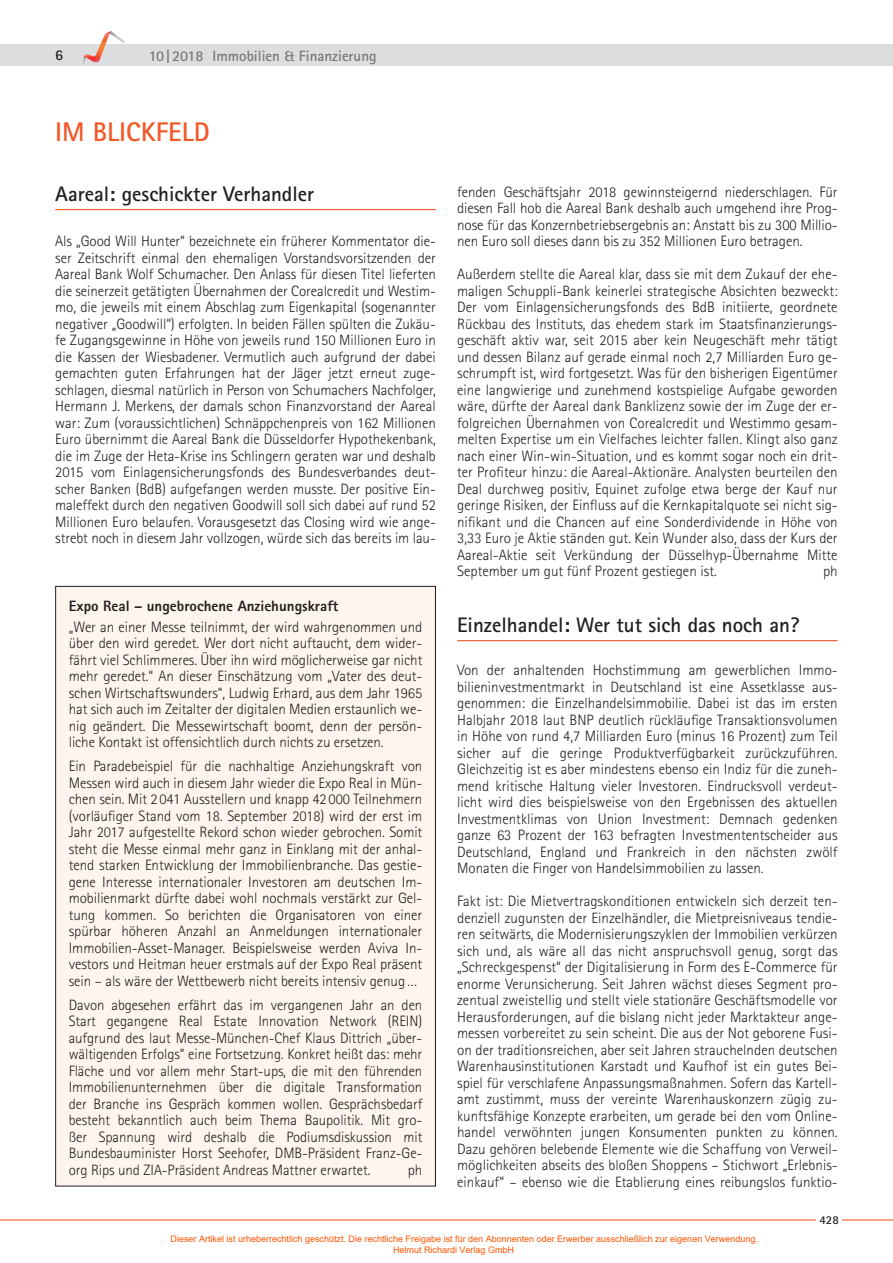
<style>
.page{position:relative;width:893px;height:1263px;background:#fff}
.page>*{position:absolute;margin:0;border:0;box-sizing:border-box;transform-origin:0 0}
.t1{font:700 27px "Rotis Sans Serif";color:#f15929}
.t2{font:700 21px "Rotis Sans Serif";color:#231f20}
.t3{font:300 15px/16.5px "Rotis Sans Serif";letter-spacing:-.005em;color:#231f20;text-align:justify}
.t4{font:800 15px "Rotis Sans Serif";color:#231f20}
.t5{font:700 15px "Rotis Sans Serif";color:#76787b}
.t6{font:700 15px "Rotis Sans Serif";color:#231f20}
.t7{font:700 12px "Rotis Sans Serif";color:#231f20}
.t8{font:9px/10.8px "Arial";color:#ff5400}
</style>
<div class="page">
<div style="left:0;top:45px;width:893px;height:21px;background:#dcdddf"></div>
<svg style="left:83px;top:31px;width:43px;height:33px"></svg>
<hr style="left:0;top:1219px;width:893px;height:1px;background:#f15929">
<div style="left:816px;top:1214px;width:26px;height:13px;background:#fff"></div>
<hr style="left:55px;top:209px;width:381px;height:1px;background:#f15929">
<hr style="left:457px;top:640px;width:381px;height:1px;background:#f15929">
<div style="left:56px;top:586px;width:379px;height:600px;background:#fef5ee"></div>
<p class="t6" style="left:55px;top:45px;width:10px">6</p>
<p class="t5" style="left:149px;top:46px;width:229px">10|2018 Immobilien &amp; Finanzierung</p>
<h1 class="t1" style="left:55px;top:115px;width:156px">IM BLICKFELD</h1>
<h2 class="t2" style="left:55px;top:180px;width:260px">Aareal: geschickter Verhandler</h2>
<p class="t3" style="left:55px;top:233px;width:382px">Als „Good Will Hunter“ bezeichnete ein früherer Kommentator die&shy;ser Zeitschrift einmal den ehemaligen Vorstandsvorsitzenden der Aareal Bank Wolf Schumacher. Den Anlass für diesen Titel lieferten die seinerzeit getätigten Übernahmen der Corealcredit und Westim&shy;mo, die jeweils mit einem Abschlag zum Eigenkapital (sogenannter negativer „Goodwill“) erfolgten. In beiden Fällen spülten die Zukäu&shy;fe Zugangsgewinne in Höhe von jeweils rund 150 Millionen Euro in die Kassen der Wiesbadener. Vermutlich auch aufgrund der dabei gemachten guten Erfahrungen hat der Jäger jetzt erneut zuge&shy;schlagen, diesmal natürlich in Person von Schumachers Nachfolger, Hermann J. Merkens, der damals schon Finanzvorstand der Aareal war: Zum (voraussichtlichen) Schnäppchenpreis von 162 Millionen Euro übernimmt die Aareal Bank die Düsseldorfer Hypothekenbank, die im Zuge der Heta-Krise ins Schlingern geraten war und deshalb 2015 vom Einlagensicherungsfonds des Bundesverbandes deut&shy;scher Banken (BdB) aufgefangen werden musste. Der positive Ein&shy;maleffekt durch den negativen Goodwill soll sich dabei auf rund 52<br>Millionen Euro belaufen. Vorausgesetzt das Closing wird wie ange&shy;strebt noch in diesem Jahr vollzogen, würde sich das bereits im lau-</p>
<p class="t4" style="left:69px;top:597px;width:271px">Expo Real – ungebrochene Anziehungskraft</p>
<p class="t3" style="left:69px;top:619px;width:355px">„Wer an einer Messe teilnimmt, der wird wahrgenommen und über den wird geredet. Wer dort nicht auftaucht, dem wider&shy;fährt viel Schlimmeres. Über ihn wird möglicherweise gar nicht mehr geredet.“ An dieser Einschätzung vom „Vater des deut&shy;schen Wirtschaftswunders“, Ludwig Erhard, aus dem Jahr 1965 hat sich auch im Zeitalter der digitalen Medien erstaunlich we&shy;nig geändert. Die Messewirtschaft boomt, denn der persön&shy;liche Kontakt ist offensichtlich durch nichts zu ersetzen.</p>
<p class="t3" style="left:69px;top:758px;width:355px">Ein Paradebeispiel für die nachhaltige Anziehungskraft von Messen wird auch in diesem Jahr wieder die Expo Real in Mün&shy;chen sein. Mit 2041 Ausstellern und knapp 42000 Teilnehmern (vorläufiger Stand vom 18. September 2018) wird der erst im Jahr 2017 aufgestellte Rekord schon wieder gebrochen. Somit steht die Messe einmal mehr ganz in Einklang mit der anhal&shy;tend starken Entwicklung der Immobilienbranche. Das gestie&shy;gene Interesse internationaler Investoren am deutschen Im&shy;mobilienmarkt dürfte dabei wohl nochmals verstärkt zur Gel&shy;tung kommen. So berichten die Organisatoren von einer spürbar höheren Anzahl an Anmeldungen internationaler Immobilien-Asset-Manager. Beispielsweise werden Aviva In&shy;vestors und Heitman heuer erstmals auf der Expo Real präsent sein – als wäre der Wettbewerb nicht bereits intensiv genug…</p>
<p class="t3" style="left:69px;top:996px;width:355px">Davon abgesehen erfährt das im vergangenen Jahr an den Start gegangene Real Estate Innovation Network (REIN) aufgrund des laut Messe-München-Chef Klaus Dittrich „über&shy;wältigenden Erfolgs“ eine Fortsetzung. Konkret heißt das: mehr Fläche und vor allem mehr Start-ups, die mit den führenden Immobilienunternehmen über die digitale Transformation der Branche ins Gespräch kommen wollen. Gesprächsbedarf besteht bekanntlich auch beim Thema Baupolitik. Mit gro&shy;ßer Spannung wird deshalb die Podiumsdiskussion mit Bundesbauminister Horst Seehofer, DMB-Präsident Franz-Ge&shy;org Rips und ZIA-Präsident Andreas Mattner erwartet.</p>
<p class="t3" style="left:408px;top:1161px;width:16px">ph</p>
<p class="t3" style="left:457px;top:183px;width:382px">fenden Geschäftsjahr 2018 gewinnsteigernd niederschlagen. Für diesen Fall hob die Aareal Bank deshalb auch umgehend ihre Prog&shy;nose für das Konzernbetriebsergebnis an: Anstatt bis zu 300 Millio&shy;nen Euro soll dieses dann bis zu 352 Millionen Euro betragen.</p>
<p class="t3" style="left:457px;top:266px;width:382px">Außerdem stellte die Aareal klar, dass sie mit dem Zukauf der ehe&shy;maligen Schuppli-Bank keinerlei strategische Absichten bezweckt:<br>Der vom Einlagensicherungsfonds des BdB initiierte, geordnete Rückbau des Instituts, das ehedem stark im Staatsfinanzierungs&shy;geschäft aktiv war, seit 2015 aber kein Neugeschäft mehr tätigt und dessen Bilanz auf gerade einmal noch 2,7 Milliarden Euro ge&shy;schrumpft ist, wird fortgesetzt. Was für den bisherigen Eigentümer eine langwierige und zunehmend kostspielige Aufgabe geworden wäre, dürfte der Aareal dank Banklizenz sowie der im Zuge der er&shy;folgreichen Übernahmen von Corealcredit und Westimmo gesam&shy;melten Expertise um ein Vielfaches leichter fallen. Klingt also ganz nach einer Win-win-Situation, und es kommt sogar noch ein drit&shy;ter Profiteur hinzu: die Aareal-Aktionäre. Analysten beurteilen den Deal durchweg positiv, Equinet zufolge etwa berge der Kauf nur geringe Risiken, der Einfluss auf die Kernkapitalquote sei nicht sig&shy;nifikant und die Chancen auf eine Sonderdividende in Höhe von 3,33 Euro je Aktie ständen gut. Kein Wunder also, dass der Kurs der Aareal-Aktie seit Verkündung der Düsselhyp-Übernahme Mitte September um gut fünf Prozent gestiegen ist.</p>
<p class="t3" style="left:823px;top:563px;width:16px">ph</p>
<h2 class="t2" style="left:457px;top:611px;width:344px">Einzelhandel: Wer tut sich das noch an?</h2>
<p class="t3" style="left:457px;top:662px;width:382px">Von der anhaltenden Hochstimmung am gewerblichen Immo&shy;bilieninvestmentmarkt in Deutschland ist eine Assetklasse aus&shy;genommen: die Einzelhandelsimmobilie. Dabei ist das im ersten Halbjahr 2018 laut BNP deutlich rückläufige Transaktionsvolumen in Höhe von rund 4,7 Milliarden Euro (minus 16 Prozent) zum Teil sicher auf die geringe Produktverfügbarkeit zurückzuführen.<br>Gleichzeitig ist es aber mindestens ebenso ein Indiz für die zuneh&shy;mend kritische Haltung vieler Investoren. Eindrucksvoll verdeut&shy;licht wird dies beispielsweise von den Ergebnissen des aktuellen Investmentklimas von Union Investment: Demnach gedenken ganze 63 Prozent der 163 befragten Investmententscheider aus Deutschland, England und Frankreich in den nächsten zwölf Monaten die Finger von Handelsimmobilien zu lassen.</p>
<p class="t3" style="left:457px;top:893px;width:382px">Fakt ist: Die Mietvertragskonditionen entwickeln sich derzeit ten&shy;denziell zugunsten der Einzelhändler, die Mietpreisniveaus tendie&shy;ren seitwärts, die Modernisierungszyklen der Immobilien verkürzen sich und, als wäre all das nicht anspruchsvoll genug, sorgt das „Schreckgespenst“ der Digitalisierung in Form des E-Commerce für enorme Verunsicherung. Seit Jahren wächst dieses Segment pro&shy;zentual zweistellig und stellt viele stationäre Geschäftsmodelle vor Herausforderungen, auf die bislang nicht jeder Marktakteur ange&shy;messen vorbereitet zu sein scheint. Die aus der Not geborene Fusi&shy;on der traditionsreichen, aber seit Jahren strauchelnden deutschen Warenhausinstitutionen Karstadt und Kaufhof ist ein gutes Bei&shy;spiel für verschlafene Anpassungsmaßnahmen. Sofern das Kartell&shy;amt zustimmt, muss der vereinte Warenhauskonzern zügig zu&shy;kunftsfähige Konzepte erarbeiten, um gerade bei den vom Online&shy;handel verwöhnten jungen Konsumenten punkten zu können.<br>Dazu gehören belebende Elemente wie die Schaffung von Verweil&shy;möglichkeiten abseits des bloßen Shoppens – Stichwort „Erlebnis&shy;einkauf“ – ebenso wie die Etablierung eines reibungslos funktio-</p>
<p class="t7" style="left:819px;top:1212px;width:21px">428</p>
<p class="t8" style="left:393px;top:1233px;width:366px;text-indent:-223px">Dieser Artikel ist urheberrechtlich geschützt. Die rechtliche Freigabe ist für den Abonnenten oder Erwerber ausschließlich zur eigenen Verwendung.<br>Helmut Richardi Verlag GmbH</p>
</div>
